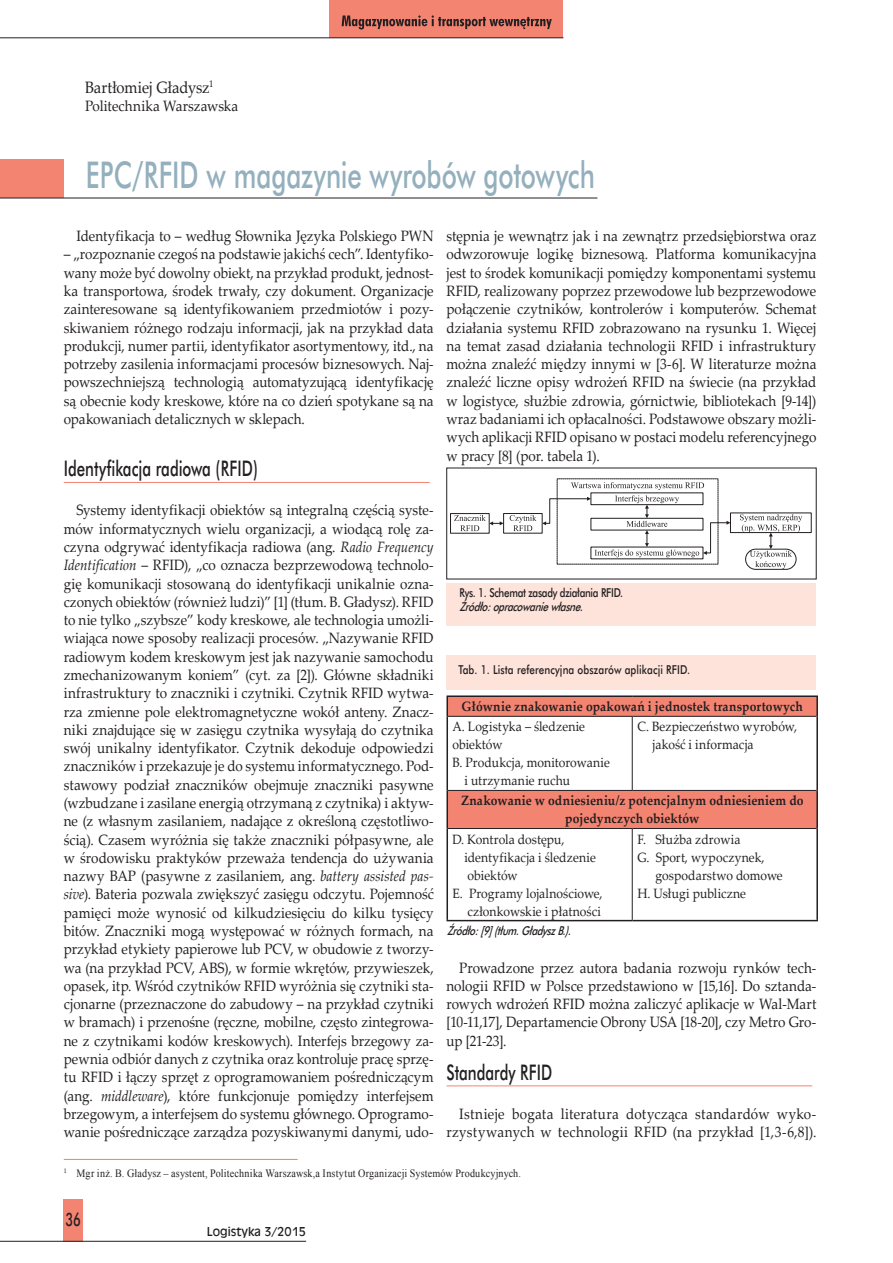
<style>
.page{position:relative;width:893px;height:1263px;background:#fff}
.page>*{position:absolute;margin:0;border:0;box-sizing:border-box;transform-origin:0 0}
.t1{font:36px "Futura Md PL";color:#94afbd;scale:.7 1}
.t2{font:21px "Futura Md PL";color:#231f20;scale:.7 1}
.t3{font:18px "Futura Md PL";color:#231f20;scale:.7 1}
.t4{font:16.5px "Palatino Linotype";letter-spacing:-.01em;color:#231f20;scale:.9 1}
.t5{font:15px/18.3px "Palatino Linotype";letter-spacing:.005em;color:#231f20;text-align:justify;scale:.9 1}
.t6{font:13.5px/18px "Palatino Linotype";letter-spacing:.005em;color:#231f20;scale:.9 1}
.t7{font:700 13.5px/18px "Palatino Linotype";letter-spacing:.01em;color:#231f20;text-align:center;scale:.9 1}
.t8{font:italic 12px "Futura Md PL";color:#231f20;scale:.8 1}
.t9{font:12px "Futura Md PL";letter-spacing:.01em;color:#231f20;scale:.81 1}
.t10{font:12px "Futura Md PL";letter-spacing:-.03em;color:#231f20;scale:.8 1}
.t11{font:12px "Incised 901 EU";color:#231f20}
.t12{font:11.25px "Times New Roman";letter-spacing:.015em;color:#231f20;scale:.9 1}
.s1{font-style:italic}
</style>
<div class="page">
<div style="left:64px;top:1199px;width:19px;height:42px;background:#f48472"></div>
<hr style="left:0;top:1241px;width:306px;height:1px;background:#231f20">
<div style="left:330px;top:0;width:233px;height:38px;background:#f48472"></div>
<hr style="left:0;top:37px;width:563px;height:1px;background:#231f20">
<svg style="left:342px;top:15px;width:210px;height:14px"></svg>
<div style="left:0;top:159px;width:64px;height:39px;background:#f48472"></div>
<hr style="left:0;top:198px;width:597px;height:1px;background:#231f20">
<hr style="left:64px;top:482px;width:366px;height:1px;background:#f48472">
<hr style="left:446px;top:1085px;width:366px;height:1px;background:#f48472">
<hr style="left:64px;top:1159px;width:234px;height:1px;background:#f68b1f">
<div style="left:450px;top:513px;width:39px;height:20px;border:1px solid #231f20"></div>
<div style="left:503px;top:513px;width:39px;height:20px;border:1px solid #231f20"></div>
<svg style="left:510px;top:515px;width:26px;height:16px"></svg>
<div style="left:730px;top:513px;width:81px;height:20px;border:1px solid #231f20"></div>
<svg style="left:454px;top:515px;width:50px;height:16px"></svg>
<svg style="left:542px;top:482px;width:188px;height:75px"></svg>
<svg style="left:740px;top:514px;width:62px;height:55px"></svg>
<div style="left:446px;top:583px;width:370px;height:43px;background:#fde3da"></div>
<svg style="left:448px;top:697px;width:368px;height:131px"></svg>
<hr style="left:448px;top:716px;width:184px;height:1px;background:#231f20">
<hr style="left:632px;top:716px;width:184px;height:1px;background:#231f20">
<hr style="left:632px;top:717px;width:1px;height:73px;background:#231f20">
<hr style="left:448px;top:790px;width:184px;height:1px;background:#231f20">
<hr style="left:632px;top:790px;width:184px;height:1px;background:#231f20">
<hr style="left:448px;top:828px;width:184px;height:1px;background:#231f20">
<hr style="left:632px;top:828px;width:184px;height:1px;background:#231f20">
<hr style="left:632px;top:829px;width:1px;height:91px;background:#231f20">
<hr style="left:446px;top:695px;width:186px;height:2px;background:#231f20">
<svg style="left:446px;top:697px;width:2px;height:19px"></svg>
<hr style="left:632px;top:695px;width:186px;height:2px;background:#231f20">
<svg style="left:816px;top:697px;width:2px;height:19px"></svg>
<hr style="left:446px;top:716px;width:2px;height:74px;background:#231f20">
<hr style="left:816px;top:716px;width:2px;height:74px;background:#231f20">
<hr style="left:446px;top:790px;width:2px;height:38px;background:#231f20">
<hr style="left:816px;top:790px;width:2px;height:38px;background:#231f20">
<hr style="left:446px;top:828px;width:2px;height:92px;background:#231f20">
<hr style="left:816px;top:828px;width:2px;height:92px;background:#231f20">
<hr style="left:446px;top:920px;width:186px;height:1px;background:#231f20">
<hr style="left:632px;top:920px;width:186px;height:1px;background:#231f20">
<div style="left:446px;top:656px;width:370px;height:34px;background:#fde3da"></div>
<p class="t4" style="left:85px;top:76px;width:144px">Bartłomiej Gładysz<sup>1</sup></p>
<p class="t5" style="left:85px;top:96px;width:172px">Politechnika Warszawska</p>
<h1 class="t1" style="left:86px;top:152px;width:729px">EPC/RFID w magazynie wyrobów gotowych</h1>
<p class="t5" style="left:77px;top:226px;width:398px">Identyfikacja to – według Słownika Języka Polskiego PWN</p>
<p class="t5" style="left:64px;top:245px;width:413px">– „rozpoznanie czegoś na podstawie jakichś cech”. Identyfiko&shy;wany może być dowolny obiekt, na przykład produkt, jednost&shy;ka transportowa, środek trwały, czy dokument. Organizacje zainteresowane są identyfikowaniem przedmiotów i pozy&shy;skiwaniem różnego rodzaju informacji, jak na przykład data produkcji, numer partii, identyfikator asortymentowy, itd., na potrzeby zasilenia informacjami procesów biznesowych. Naj&shy;powszechniejszą technologią automatyzującą identyfikację są obecnie kody kreskowe, które na co dzień spotykane są na opakowaniach detalicznych w sklepach.</p>
<h2 class="t2" style="left:64px;top:456px;width:279px">Identyfikacja radiowa (RFID)</h2>
<p class="t5" style="left:64px;top:501px;width:413px;text-indent:13px">Systemy identyfikacji obiektów są integralną częścią syste&shy;mów informatycznych wielu organizacji, a wiodącą rolę za&shy;czyna odgrywać identyfikacja radiowa (ang. <span class="s1">Radio Frequency Identification</span> – RFID), „co oznacza bezprzewodową technolo&shy;gię komunikacji stosowaną do identyfikacji unikalnie ozna&shy;czonych obiektów (również ludzi)” [1] (tłum. B. Gładysz). RFID to nie tylko „szybsze” kody kreskowe, ale technologia umożli&shy;wiająca nowe sposoby realizacji procesów. „Nazywanie RFID radiowym kodem kreskowym jest jak nazywanie samochodu zmechanizowanym koniem” (cyt. za [2]). Główne składniki infrastruktury to znaczniki i czytniki. Czytnik RFID wytwa&shy;rza zmienne pole elektromagnetyczne wokół anteny. Znacz&shy;niki znajdujące się w zasięgu czytnika wysyłają do czytnika swój unikalny identyfikator. Czytnik dekoduje odpowiedzi znaczników i przekazuje je do systemu informatycznego. Pod&shy;stawowy podział znaczników obejmuje znaczniki pasywne (wzbudzane i zasilane energią otrzymaną z czytnika) i aktyw&shy;ne (z własnym zasilaniem, nadające z określoną częstotliwo&shy;ścią). Czasem wyróżnia się także znaczniki półpasywne, ale w środowisku praktyków przeważa tendencja do używania nazwy BAP (pasywne z zasilaniem, ang. <span class="s1">battery assisted pas&shy;sive</span>). Bateria pozwala zwiększyć zasięgu odczytu. Pojemność pamięci może wynosić od kilkudziesięciu do kilku tysięcy bitów. Znaczniki mogą występować w różnych formach, na przykład etykiety papierowe lub PCV, w obudowie z tworzy&shy;wa (na przykład PCV, ABS), w formie wkrętów, przywieszek, opasek, itp. Wśród czytników RFID wyróżnia się czytniki sta&shy;cjonarne (przeznaczone do zabudowy – na przykład czytniki w bramach) i przenośne (ręczne, mobilne, często zintegrowa&shy;ne z czytnikami kodów kreskowych). Interfejs brzegowy za&shy;pewnia odbiór danych z czytnika oraz kontroluje pracę sprzę&shy;tu RFID i łączy sprzęt z oprogramowaniem pośredniczącym (ang. <span class="s1">middleware</span>), które funkcjonuje pomiędzy interfejsem brzegowym, a interfejsem do systemu głównego. Oprogramo&shy;wanie pośredniczące zarządza pozyskiwanymi danymi, udo-</p>
<p class="t5" style="left:446px;top:226px;width:413px">stępnia je wewnątrz jak i na zewnątrz przedsiębiorstwa oraz odwzorowuje logikę biznesową. Platforma komunikacyjna jest to środek komunikacji pomiędzy komponentami systemu RFID, realizowany poprzez przewodowe lub bezprzewodowe połączenie czytników, kontrolerów i komputerów. Schemat działania systemu RFID zobrazowano na rysunku 1. Więcej na temat zasad działania technologii RFID i infrastruktury można znaleźć między innymi w [3-6]. W literaturze można znaleźć liczne opisy wdrożeń RFID na świecie (na przykład w logistyce, służbie zdrowia, górnictwie, bibliotekach [9-14]) wraz badaniami ich opłacalności. Podstawowe obszary możli&shy;wych aplikacji RFID opisano w postaci modelu referencyjnego w pracy [8] (por. tabela 1).</p>
<p class="t10" style="left:459px;top:585px;width:206px">Rys. 1. Schemat zasady działania RFID.</p>
<p class="t8" style="left:459px;top:599px;width:161px">Źródło:opracowaniewłasne.</p>
<p class="t9" style="left:458px;top:662px;width:287px">Tab. 1. Lista referencyjna obszarów aplikacji RFID.</p>
<p class="t7" style="left:461px;top:697px;width:381px">Głównie znakowanie opakowań i jednostek transportowych</p>
<p class="t6" style="left:452px;top:717px;width:149px">A. Logistyka – śledzenie</p>
<p class="t6" style="left:452px;top:735px;width:57px">obiektów</p>
<p class="t6" style="left:452px;top:753px;width:177px">B. Produkcja, monitorowanie</p>
<p class="t6" style="left:464px;top:771px;width:119px">i utrzymanie ruchu</p>
<p class="t6" style="left:652px;top:717px;width:162px;text-indent:-15px">C. Bezpieczeństwo wyrobów, jakość i informacja</p>
<p class="t7" style="left:461px;top:791px;width:382px">Znakowanie w odniesieniu/z potencjalnym odniesieniem do pojedynczych obiektów</p>
<p class="t6" style="left:452px;top:829px;width:126px">D. Kontrola dostępu,</p>
<p class="t6" style="left:464px;top:847px;width:147px">identyfikacja i śledzenie</p>
<p class="t6" style="left:468px;top:865px;width:57px">obiektów</p>
<p class="t6" style="left:452px;top:883px;width:168px">E. Programy lojalnościowe,</p>
<p class="t6" style="left:468px;top:901px;width:150px">członkowskie i płatności</p>
<p class="t6" style="left:637px;top:829px;width:116px">F. Służba zdrowia</p>
<p class="t6" style="left:637px;top:847px;width:143px">G. Sport, wypoczynek,</p>
<p class="t6" style="left:656px;top:865px;width:143px">gospodarstwo domowe</p>
<p class="t6" style="left:637px;top:883px;width:122px">H. Usługi publiczne</p>
<p class="t8" style="left:447px;top:923px;width:161px">Źródło:[9](tłum.GładyszB.).</p>
<p class="t5" style="left:446px;top:958px;width:413px;text-indent:13px">Prowadzone przez autora badania rozwoju rynków tech&shy;nologii RFID w Polsce przedstawiono w [15,16]. Do sztanda&shy;rowych wdrożeń RFID można zaliczyć aplikacje w Wal-Mart [10-11,17], Departamencie Obrony USA [18-20], czy Metro Gro&shy;up [21-23].</p>
<h2 class="t2" style="left:446px;top:1059px;width:153px">Standardy RFID</h2>
<p class="t5" style="left:446px;top:1104px;width:413px;text-align:right">Istnieje bogata literatura dotycząca standardów wyko&shy;rzystywanych w technologii RFID (na przykład [1,3-6,8]).</p>
<p class="t12" style="left:64px;top:1166px;width:509px"><sup>1</sup> Mgr inż. B. Gładysz – asystent, Politechnika Warszawsk,a Instytut Organizacji Systemów Produkcyjnych.</p>
<p class="t3" style="left:66px;top:1208px;width:23px">36</p>
<p class="t11" style="left:207px;top:1224px;width:101px">Logistyka 3/2015</p>
</div>
